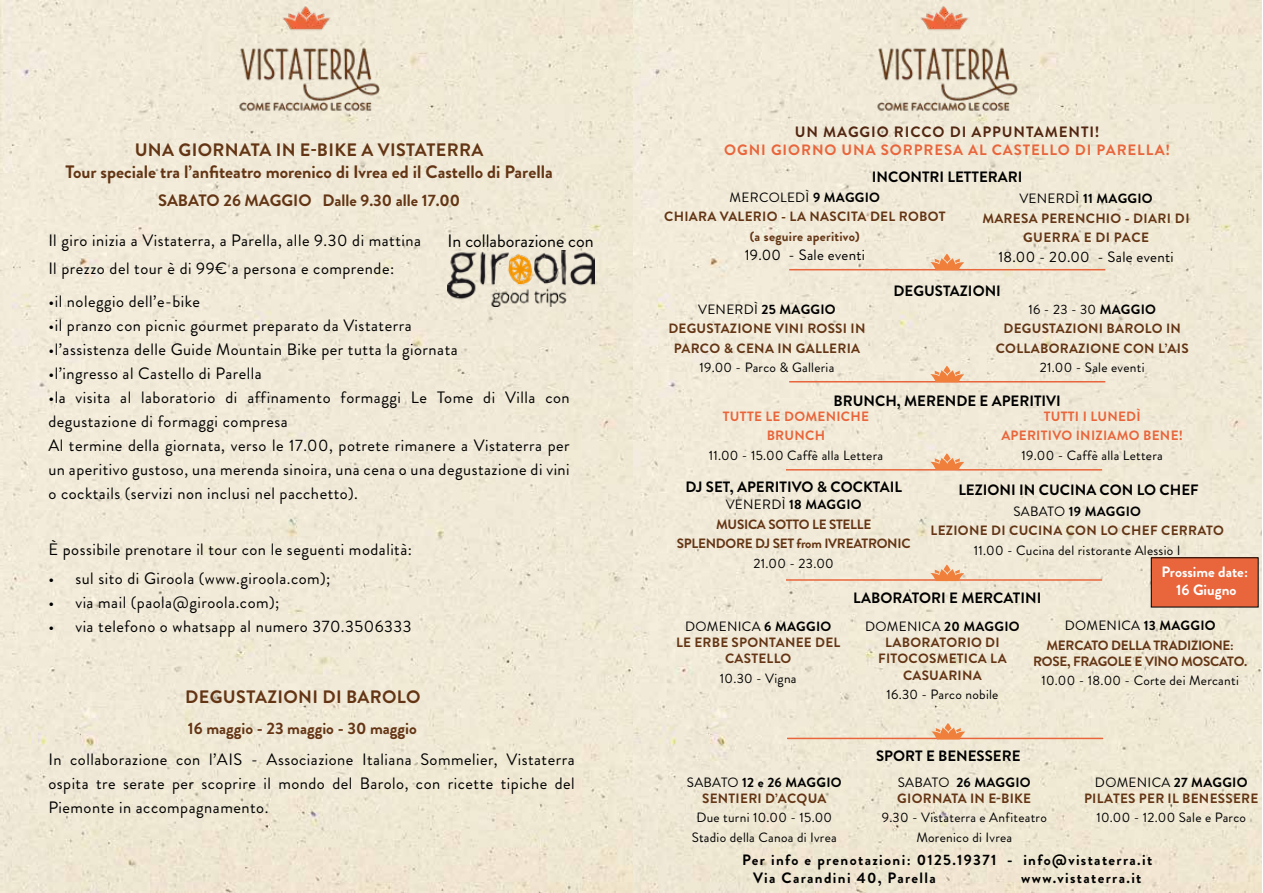
<style>
.page{position:relative;width:1263px;height:893px;background:#fff}
.page>*{position:absolute;margin:0;border:0;box-sizing:border-box;transform-origin:0 0}
.t1{font:700 18px/21.6px "Brandon Grotesque";color:#633514;text-align:center}
.t2{font:700 18px "Brandon Grotesque";letter-spacing:.02em;color:#643515}
.t3{font:18px "Brandon Grotesque";color:#000}
.t4{font:16.5px/24px "Brandon Grotesque";letter-spacing:.03em;color:#000}
.t5{font:700 16.5px "Brandon Grotesque";color:#633514}
.t6{font:700 16.5px "Brandon Grotesque";color:#643515}
.t7{font:700 15px "Brandon Grotesque";color:#000}
.t8{font:700 15px/18px "Brandon Grotesque";letter-spacing:.09em;color:#000}
.t9{font:700 15px "Brandon Grotesque";letter-spacing:.06em;color:#e9653b}
.t10{font:15px "Brandon Grotesque";letter-spacing:.02em;color:#000}
.t11{font:700 15px "Brandon Grotesque";letter-spacing:.06em;color:#522611}
.t12{font:700 15px/18px "Brandon Grotesque";color:#fff;text-align:center}
.t13{font:700 15px "Brandon Grotesque";color:#010202}
.t14{font:13.5px/19.5px "Brandon Grotesque";letter-spacing:.02em;color:#000;text-align:center}
.t15{font:700 13.5px/19.5px "Brandon Grotesque";letter-spacing:.02em;color:#633515;text-align:center}
.t16{font:700 13.5px/16.2px "Brandon Grotesque";letter-spacing:.02em;color:#643515;text-align:center}
.t17{font:700 13.5px/19.5px "Brandon Grotesque";letter-spacing:-.02em;color:#643515;text-align:center}
.t18{font:700 13.5px/19.5px "Brandon Grotesque";letter-spacing:.02em;color:#e9653b;text-align:center}
.s1{font-weight:400;color:#000}
.s2{color:#000}
</style>
<div class="page">
<div style="left:0;top:0;width:1262px;height:893px;background:#f0ead7"></div>
<hr style="left:789px;top:269px;width:316px;height:1px;background:#e9653b">
<hr style="left:789px;top:381px;width:316px;height:1px;background:#e9653b">
<hr style="left:786px;top:469px;width:316px;height:2px;background:#e9653b">
<hr style="left:786px;top:579px;width:316px;height:2px;background:#e9653b">
<hr style="left:787px;top:738px;width:316px;height:1px;background:#e9653b">
<svg style="left:930px;top:453px;width:34px;height:17px"></svg>
<svg style="left:930px;top:366px;width:34px;height:16px"></svg>
<svg style="left:930px;top:254px;width:34px;height:16px"></svg>
<svg style="left:930px;top:565px;width:34px;height:16px"></svg>
<svg style="left:931px;top:723px;width:34px;height:16px"></svg>
<img style="left:875px;top:2px;width:144px;height:113px">
<img style="left:237px;top:2px;width:144px;height:113px">
<div style="left:1151px;top:558px;width:107px;height:49px;background:#e9653b"></div>
<img style="left:447px;top:250px;width:147px;height:56px">
<p class="t1" style="left:65px;top:139px;width:489px">UNA GIORNATA IN E-BIKE A VISTATERRA<br>Tour speciale tra l’anfiteatro morenico di Ivrea ed il Castello di Parella</p>
<p class="t5" style="left:158px;top:188px;width:303px">SABATO 26 MAGGIO Dalle 9.30 alle 17.00</p>
<p class="t4" style="left:48px;top:226px;width:374px;line-height:28.2px">Il giro inizia a Vistaterra, a Parella, alle 9.30 di mattina<br>Il prezzo del tour è di 99€ a persona e comprende:</p>
<p class="t4" style="left:48px;top:289px;width:153px">•il noleggio dell’e-bike</p>
<p class="t4" style="left:48px;top:313px;width:365px">•il pranzo con picnic gourmet preparato da Vistaterra</p>
<p class="t4" style="left:48px;top:337px;width:411px">•l’assistenza delle Guide Mountain Bike per tutta la giornata</p>
<p class="t4" style="left:48px;top:361px;width:215px">•l’ingresso al Castello di Parella</p>
<p class="t4" style="left:48px;top:385px;width:523px">•la visita al laboratorio di affinamento formaggi Le Tome di Villa con degustazione di formaggi compresa<br>Al termine della giornata, verso le 17.00, potrete rimanere a Vistaterra per un aperitivo gustoso, una merenda sinoira, una cena o una degustazione di vini o cocktails (servizi non inclusi nel pacchetto).</p>
<p class="t4" style="left:48px;top:538px;width:365px">È possibile prenotare il tour con le seguenti modalità:</p>
<p class="t4" style="left:48px;top:566px;width:284px">• sul sito di Giroola (www.giroola.com);</p>
<p class="t4" style="left:48px;top:590px;width:233px">• via mail (paola@giroola.com);</p>
<p class="t4" style="left:48px;top:614px;width:365px">• via telefono o whatsapp al numero 370.3506333</p>
<p class="t3" style="left:448px;top:228px;width:148px">In collaborazione con</p>
<p class="t2" style="left:185px;top:684px;width:237px">DEGUSTAZIONI DI BAROLO</p>
<p class="t6" style="left:188px;top:717px;width:230px">16 maggio - 23 maggio - 30 maggio</p>
<p class="t4" style="left:48px;top:747px;width:528px;text-align:justify">In collaborazione con l’AIS - Associazione Italiana Sommelier, Vistaterra ospita tre serate per scoprire il mondo del Barolo, con ricette tipiche del Piemonte in accompagnamento.</p>
<p class="t11" style="left:795px;top:122px;width:306px">UN MAGGIO RICCO DI APPUNTAMENTI!</p>
<p class="t9" style="left:724px;top:140px;width:447px">OGNI GIORNO UNA SORPRESA AL CASTELLO DI PARELLA!</p>
<p class="t7" style="left:872px;top:166px;width:152px">INCONTRI LETTERARI</p>
<p class="t15" style="left:664px;top:188px;width:283px"><span class="s1">MERCOLEDÌ</span> <span class="s2">9 MAGGIO<br></span>CHIARA VALERIO - LA NASCITA DEL ROBOT (a seguire aperitivo)</p>
<p class="t10" style="left:745px;top:245px;width:122px">19.00 - Sale eventi</p>
<p class="t15" style="left:982px;top:189px;width:209px"><span class="s1">VENERDÌ</span> <span class="s2">11 MAGGIO<br></span>MARESA PERENCHIO - DIARI DI<br>GUERRA E DI PACE</p>
<p class="t10" style="left:998px;top:246px;width:177px">18.00 - 20.00 - Sale eventi</p>
<p class="t13" style="left:893px;top:281px;width:109px">DEGUSTAZIONI</p>
<p class="t15" style="left:668px;top:300px;width:199px"><span class="s1">VENERDÌ</span> <span class="s2">25 MAGGIO<br></span>DEGUSTAZIONE VINI ROSSI IN<br>PARCO &amp; CENA IN GALLERIA</p>
<p class="t14" style="left:699px;top:358px;width:136px">19.00 - Parco &amp; Galleria</p>
<p class="t15" style="left:996px;top:300px;width:194px"><span class="s1">16 - 23 - 30</span> <span class="s2">MAGGIO<br></span>DEGUSTAZIONI BAROLO IN<br>COLLABORAZIONE CON L’AIS</p>
<p class="t14" style="left:1040px;top:358px;width:106px">21.00 - Sale eventi</p>
<p class="t18" style="left:1001px;top:407px;width:183px">TUTTI I LUNEDÌ<br>APERITIVO INIZIAMO BENE!</p>
<p class="t14" style="left:1021px;top:446px;width:143px">19.00 - Caffè alla Lettera</p>
<p class="t7" style="left:833px;top:390px;width:229px">BRUNCH, MERENDE E APERITIVI</p>
<p class="t18" style="left:723px;top:406px;width:148px">TUTTE LE DOMENICHE<br>BRUNCH</p>
<p class="t14" style="left:709px;top:445px;width:176px">11.00 - 15.00 Caffè alla Lettera</p>
<p class="t7" style="left:685px;top:477px;width:218px">DJ SET, APERITIVO &amp; COCKTAIL</p>
<p class="t7" style="left:958px;top:480px;width:242px">LEZIONI IN CUCINA CON LO CHEF</p>
<p class="t17" style="left:677px;top:495px;width:235px"><span class="s1">VENERDÌ</span> <span class="s2">18 MAGGIO<br></span>MUSICA SOTTO LE STELLE<br>SPLENDORE DJ SET from IVREATRONIC</p>
<p class="t14" style="left:754px;top:553px;width:82px">21.00 - 23.00</p>
<p class="t15" style="left:931px;top:502px;width:295px"><span class="s1">SABATO</span> <span class="s2">19 MAGGIO<br></span>LEZIONE DI CUCINA CON LO CHEF CERRATO</p>
<p class="t14" style="left:974px;top:541px;width:208px">11.00 - Cucina del ristorante Alessio I</p>
<p class="t12" style="left:1161px;top:563px;width:88px">Prossime date:<br>16 Giugno</p>
<p class="t7" style="left:853px;top:587px;width:190px">LABORATORI E MERCATINI</p>
<p class="t16" style="left:676px;top:618px;width:166px"><span class="s1">DOMENICA</span> <span class="s2">6 MAGGIO<br></span>LE ERBE SPONTANEE DEL<br>CASTELLO</p>
<p class="t14" style="left:720px;top:669px;width:78px">10.30 - Vigna</p>
<p class="t16" style="left:687px;top:774px;width:156px"><span class="s1">SABATO</span> <span class="s2">12 e 26 MAGGIO<br></span>SENTIERI D’ACQUA</p>
<p class="t14" style="left:692px;top:808px;width:147px">Due turni 10.00 - 15.00<br>Stadio della Canoa di Ivrea</p>
<p class="t16" style="left:865px;top:618px;width:156px"><span class="s1">DOMENICA</span> <span class="s2">20 MAGGIO<br></span>LABORATORIO DI<br>FITOCOSMETICA LA<br>CASUARINA</p>
<p class="t14" style="left:886px;top:685px;width:114px">16.30 - Parco nobile</p>
<p class="t17" style="left:1046px;top:616px;width:189px"><span class="s1">DOMENICA</span> <span class="s2">13 MAGGIO<br></span>MERCATO DELLA TRADIZIONE:</p>
<p class="t17" style="left:1033px;top:652px;width:215px">ROSE, FRAGOLE E VINO MOSCATO.</p>
<p class="t14" style="left:1041px;top:671px;width:199px">10.00 - 18.00 - Corte dei Mercanti</p>
<p class="t7" style="left:876px;top:746px;width:146px">SPORT E BENESSERE</p>
<p class="t16" style="left:897px;top:774px;width:135px;text-align:left"><span class="s1">SABATO</span> <span class="s2">26 MAGGIO<br></span>GIORNATA IN E-BIKE</p>
<p class="t14" style="left:882px;top:808px;width:167px">9.30 - Vistaterra e Anfiteatro<br>Morenico di Ivrea</p>
<p class="t16" style="left:1084px;top:774px;width:176px"><span class="s1">DOMENICA</span> <span class="s2">27 MAGGIO<br></span>PILATES PER IL BENESSERE</p>
<p class="t14" style="left:1096px;top:808px;width:151px">10.00 - 12.00 Sale e Parco</p>
<p class="t8" style="left:753px;top:851px;width:401px;text-indent:-11px">Per info e prenotazioni: 0125.19371 - info@vistaterra.it<br>Via Carandini 40, Parella</p>
<p class="t8" style="left:1021px;top:869px;width:122px">www.vistaterra.it</p>
</div>
